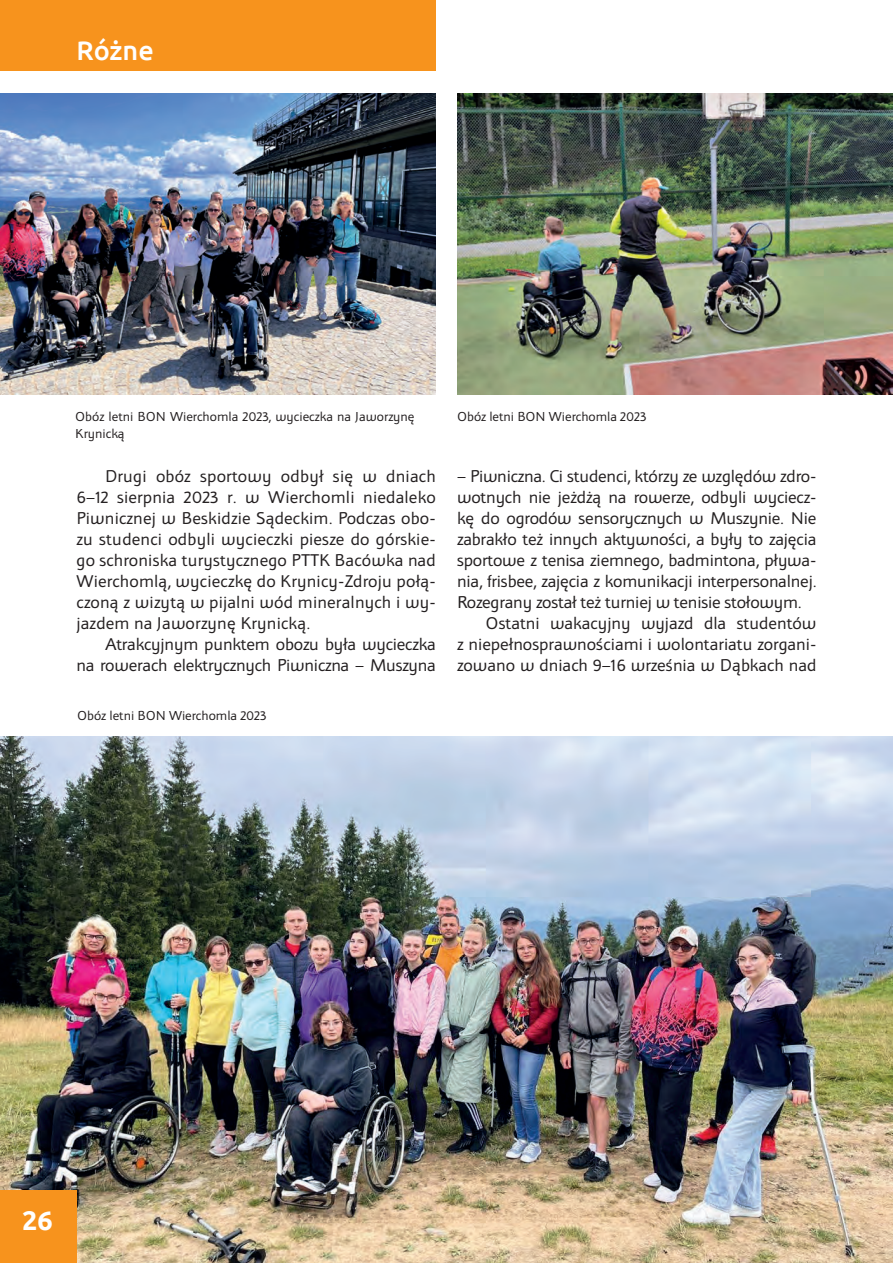
<style>
.page{position:relative;width:893px;height:1263px;background:#fff}
.page>*{position:absolute;margin:0;border:0;box-sizing:border-box;transform-origin:0 0}
.t1{font:500 27px "Ubuntu";color:#fff}
.t2{font:700 27px "Ubuntu";color:#fff}
.t3{font:18px/21px "Apolonia Nova OT";letter-spacing:-.01em;color:#231f20;text-align:justify}
.t4{font:13.8px/16.5px "Apolonia Nova OT";color:#231f20}
</style>
<div class="page">
<img style="left:0;top:94px;width:436px;height:300px">
<img style="left:457px;top:94px;width:436px;height:300px">
<img style="left:0;top:737px;width:893px;height:526px">
<div style="left:0;top:1190px;width:77px;height:73px;background:#f7931d"></div>
<div style="left:0;top:0;width:436px;height:71px;background:#f7931d"></div>
<h1 class="t1" style="left:77px;top:33px;width:79px">Różne</h1>
<p class="t4" style="left:75px;top:409px;width:341px">Obóz letni BON Wierchomla 2023, wycieczka na Jaworzynę<br>Krynicką</p>
<p class="t4" style="left:457px;top:409px;width:191px">Obóz letni BON Wierchomla 2023</p>
<p class="t3" style="left:457px;top:466px;width:361px">– Piwniczna. Ci studenci, którzy ze względów zdro-</p>
<p class="t3" style="left:457px;top:487px;width:361px">wotnych nie jeżdżą na rowerze, odbyli wyciecz-</p>
<p class="t3" style="left:457px;top:508px;width:361px">kę do ogrodów sensorycznych w Muszynie. Nie</p>
<p class="t3" style="left:457px;top:529px;width:361px">zabrakło też innych aktywności, a były to zajęcia</p>
<p class="t3" style="left:457px;top:550px;width:361px">sportowe z tenisa ziemnego, badmintona, pływa-</p>
<p class="t3" style="left:457px;top:571px;width:361px">nia, frisbee, zajęcia z komunikacji interpersonalnej.</p>
<p class="t3" style="left:457px;top:592px;width:346px">Rozegrany został też turniej w tenisie stołowym.</p>
<p class="t3" style="left:486px;top:613px;width:332px">Ostatni wakacyjny wyjazd dla studentów</p>
<p class="t3" style="left:457px;top:634px;width:361px">z niepełnosprawnościami i wolontariatu zorgani-</p>
<p class="t3" style="left:457px;top:655px;width:361px">zowano w dniach 9–16 września w Dąbkach nad</p>
<p class="t3" style="left:77px;top:466px;width:361px;text-indent:28px">Drugi obóz sportowy odbył się w dniach 6–12 sierpnia 2023 r. w Wierchomli niedaleko Piwnicznej w Beskidzie Sądeckim. Podczas obo&shy;zu studenci odbyli wycieczki piesze do górskie&shy;go schroniska turystycznego PTTK Bacówka nad Wierchomlą, wycieczkę do Krynicy-Zdroju połą&shy;czoną z wizytą w pijalni wód mineralnych i wy&shy;jazdem na Jaworzynę Krynicką.</p>
<p class="t3" style="left:77px;top:634px;width:361px;text-align:right">Atrakcyjnym punktem obozu była wycieczka<br>na rowerach elektrycznych Piwniczna – Muszyna</p>
<p class="t4" style="left:77px;top:707px;width:191px">Obóz letni BON Wierchomla 2023</p>
<h1 class="t2" style="left:22px;top:1204px;width:32px">26</h1>
</div>
